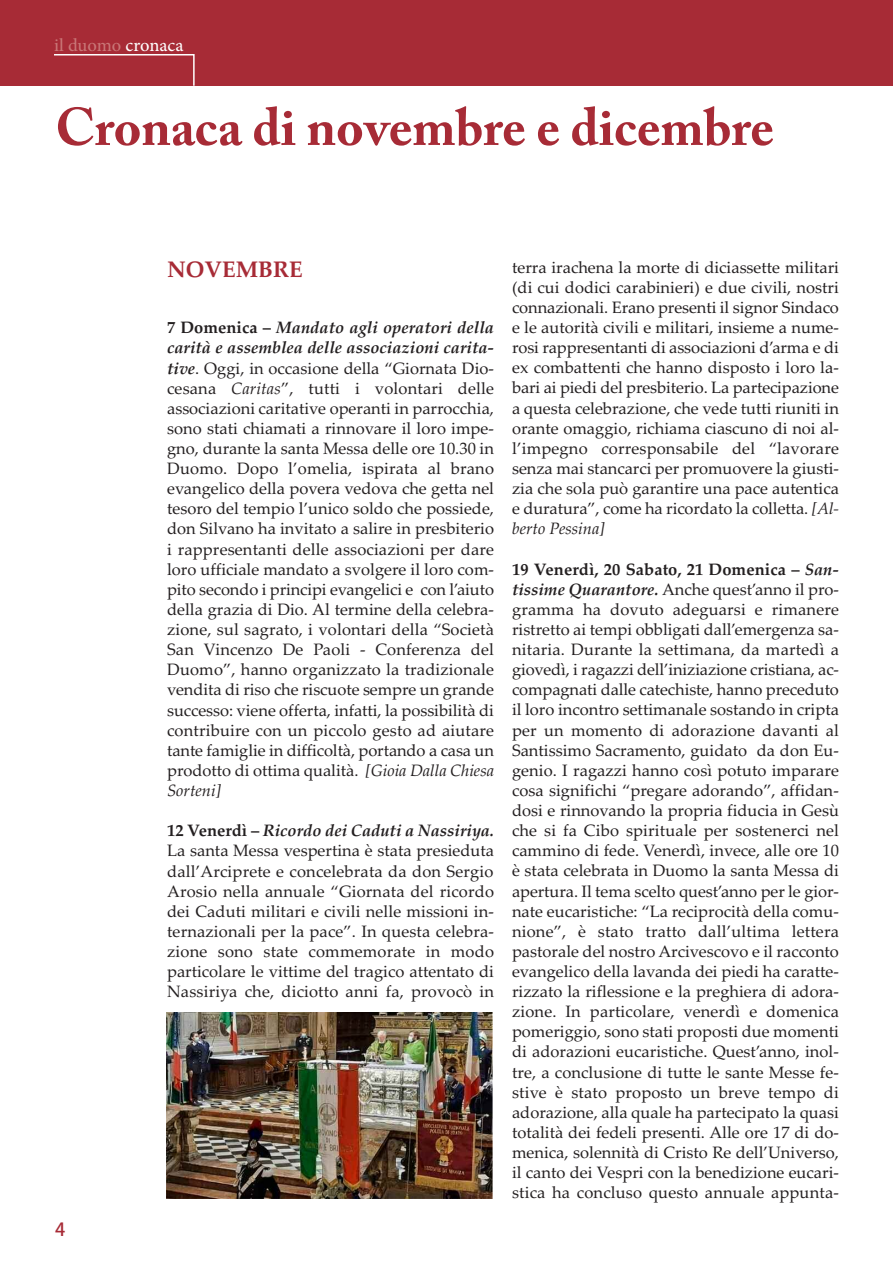
<style>
.page{position:relative;width:893px;height:1263px;background:#fff}
.page>*{position:absolute;margin:0;border:0;box-sizing:border-box;transform-origin:0 0}
.t1{font:700 52.5px "Adobe Caslon Pro";color:#a72b36}
.t2{font:700 22.5px "Palatino Linotype";color:#a72b36}
.t3{font:18px "Adobe Hebrew";letter-spacing:-.005em;color:#c97677}
.t4{font:18px "Adobe Heiti Std";color:#a72b36}
.t5{font:16.5px/20.1px "Palatino Linotype";color:#231f20;text-align:justify}
.s1{color:#fff}
.s2{font-weight:700}
.s3{font-weight:700;font-style:italic}
.s4{font-style:italic}
</style>
<div class="page">
<div style="left:0;top:0;width:893px;height:85px;background:#a72b36"></div>
<svg style="left:52px;top:54px;width:143px;height:32px"></svg>
<img style="left:167px;top:1012px;width:325px;height:186px">
<p class="t3" style="left:54px;top:38px;width:131px">il duomo <span class="s1">cronaca</span></p>
<h1 class="t1" style="left:55px;top:106px;width:720px">Cronaca di novembre e dicembre</h1>
<p class="t4" style="left:55px;top:1219px;width:12px">4</p>
<h2 class="t2" style="left:167px;top:256px;width:137px">NOVEMBRE</h2>
<p class="t5" style="left:167px;top:317px;width:328px"><span class="s2">7 Domenica –</span> <span class="s3">Mandato agli operatori della carità e assemblea delle associazioni carita&shy;tive</span>. Oggi, in occasione della “Giornata Dio&shy;cesana <span class="s4">Caritas</span>”, tutti i volontari delle associazioni caritative operanti in parrocchia, sono stati chiamati a rinnovare il loro impe&shy;gno, durante la santa Messa delle ore 10.30 in Duomo. Dopo l’omelia, ispirata al brano evangelico della povera vedova che getta nel tesoro del tempio l’unico soldo che possiede, don Silvano ha invitato a salire in presbiterio i rappresentanti delle associazioni per dare loro ufficiale mandato a svolgere il loro com&shy;pito secondo i principi evangelici e con l’aiuto della grazia di Dio. Al termine della celebra&shy;zione, sul sagrato, i volontari della “Società San Vincenzo De Paoli - Conferenza del Duomo”, hanno organizzato la tradizionale vendita di riso che riscuote sempre un grande successo: viene offerta, infatti, la possibilità di contribuire con un piccolo gesto ad aiutare tante famiglie in difficoltà, portando a casa un prodotto di ottima qualità. <span class="s4">[Gioia Dalla Chiesa Sorteni]</span></p>
<p class="t5" style="left:167px;top:820px;width:328px"><span class="s2">12 Venerdì –</span> <span class="s3">Ricordo dei Caduti a Nassiriya.<br></span>La santa Messa vespertina è stata presieduta dall’Arciprete e concelebrata da don Sergio Arosio nella annuale “Giornata del ricordo dei Caduti militari e civili nelle missioni in&shy;ternazionali per la pace”. In questa celebra&shy;zione sono state commemorate in modo particolare le vittime del tragico attentato di Nassiriya che, diciotto anni fa, provocò in</p>
<p class="t5" style="left:512px;top:257px;width:328px">terra irachena la morte di diciassette militari (di cui dodici carabinieri) e due civili, nostri connazionali. Erano presenti il signor Sindaco e le autorità civili e militari, insieme a nume&shy;rosi rappresentanti di associazioni d’arma e di ex combattenti che hanno disposto i loro la&shy;bari ai piedi del presbiterio. La partecipazione a questa celebrazione, che vede tutti riuniti in orante omaggio, richiama ciascuno di noi al&shy;l’impegno corresponsabile del “lavorare senza mai stancarci per promuovere la giusti&shy;zia che sola può garantire una pace autentica e duratura”, come ha ricordato la colletta. <span class="s4">[Al&shy;berto Pessina]</span></p>
<p class="t5" style="left:512px;top:559px;width:328px"><span class="s2">19 Venerdì, 20 Sabato, 21 Domenica –</span> <span class="s3">San&shy;tissime Quarantore.</span> Anche quest’anno il pro&shy;gramma ha dovuto adeguarsi e rimanere ristretto ai tempi obbligati dall’emergenza sa&shy;nitaria. Durante la settimana, da martedì a giovedì, i ragazzi dell’iniziazione cristiana, ac&shy;compagnati dalle catechiste, hanno preceduto il loro incontro settimanale sostando in cripta per un momento di adorazione davanti al Santissimo Sacramento, guidato da don Eu&shy;genio. I ragazzi hanno così potuto imparare cosa significhi “pregare adorando”, affidan&shy;dosi e rinnovando la propria fiducia in Gesù che si fa Cibo spirituale per sostenerci nel cammino di fede. Venerdì, invece, alle ore 10 è stata celebrata in Duomo la santa Messa di apertura. Il tema scelto quest’anno per le gior&shy;nate eucaristiche: “La reciprocità della comu&shy;nione”, è stato tratto dall’ultima lettera pastorale del nostro Arcivescovo e il racconto evangelico della lavanda dei piedi ha caratte&shy;rizzato la riflessione e la preghiera di adora&shy;zione. In particolare, venerdì e domenica pomeriggio, sono stati proposti due momenti di adorazioni eucaristiche. Quest’anno, inol&shy;tre, a conclusione di tutte le sante Messe fe&shy;stive è stato proposto un breve tempo di adorazione, alla quale ha partecipato la quasi totalità dei fedeli presenti. Alle ore 17 di do&shy;menica, solennità di Cristo Re dell’Universo, il canto dei Vespri con la benedizione eucari&shy;stica ha concluso questo annuale appunta-</p>
</div>
